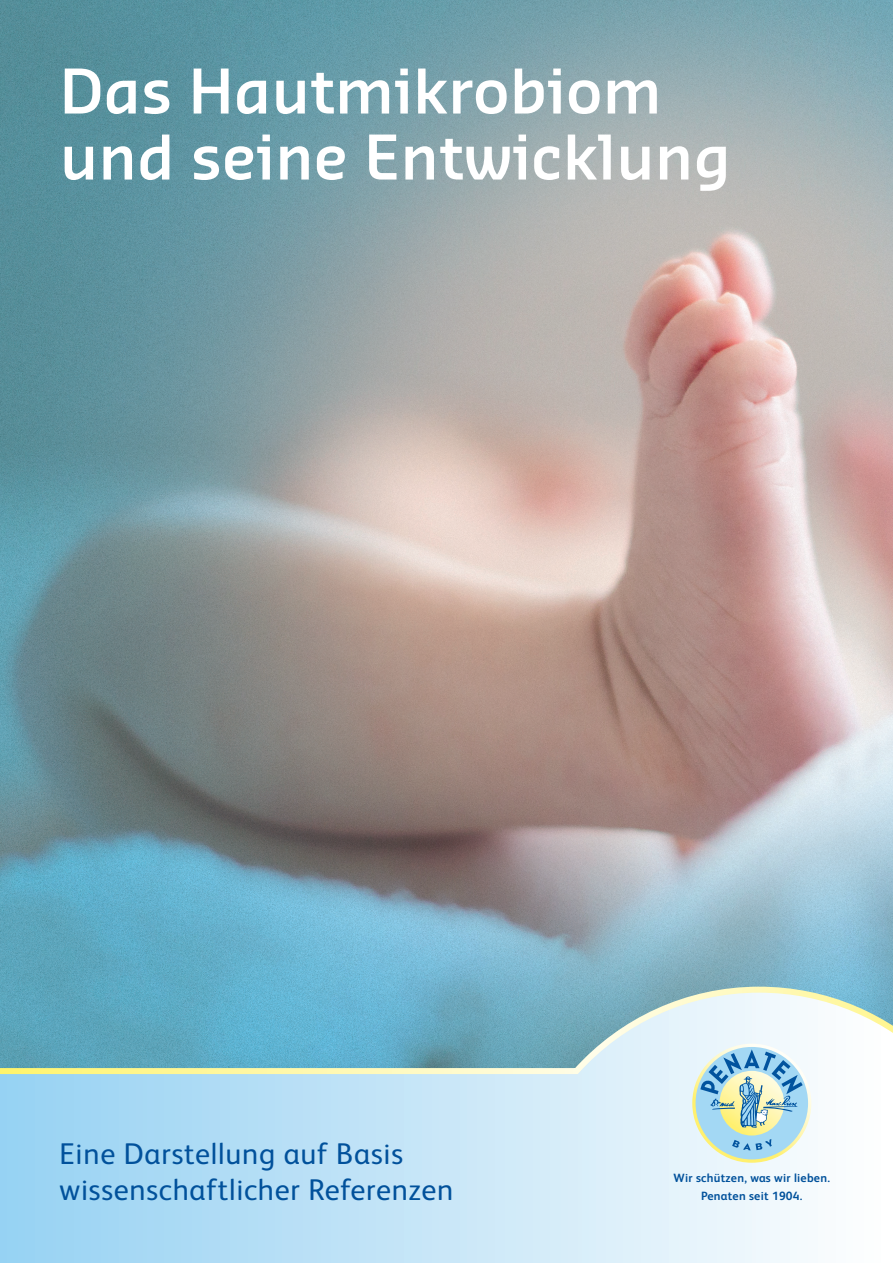
<style>
.page{position:relative;width:893px;height:1263px;background:#fff}
.page>*{position:absolute;margin:0;border:0;box-sizing:border-box;transform-origin:0 0}
.t1{font:600 60px/66px "Sansa Pro";color:#fff}
.t2{font:30px "FS Albert";letter-spacing:.025em;color:#01519b}
.t3{font:700 12px/18px "FS Albert";letter-spacing:.02em;color:#01519b;text-align:center}
</style>
<div class="page">
<img style="left:0;top:0;width:893px;height:984px">
<svg style="left:0;top:984px;width:893px;height:279px;background:#b4daea"></svg>
<svg style="left:692px;top:1044px;width:119px;height:119px"></svg>
<svg style="left:696px;top:1047px;width:112px;height:112px;background:#b0d3d8"></svg>
<p class="t1" style="left:60px;top:56px;width:673px">Das Hautmikrobiom und seine Entwicklung</p>
<p class="t2" style="left:60px;top:1133px;width:345px">Eine Darstellung auf Basis</p>
<p class="t2" style="left:60px;top:1169px;width:395px">wissenschaftlicher Referenzen</p>
<p class="t3" style="left:674px;top:1168px;width:158px">Wir schützen, was wir lieben.<br>Penaten seit 1904.</p>
</div>
